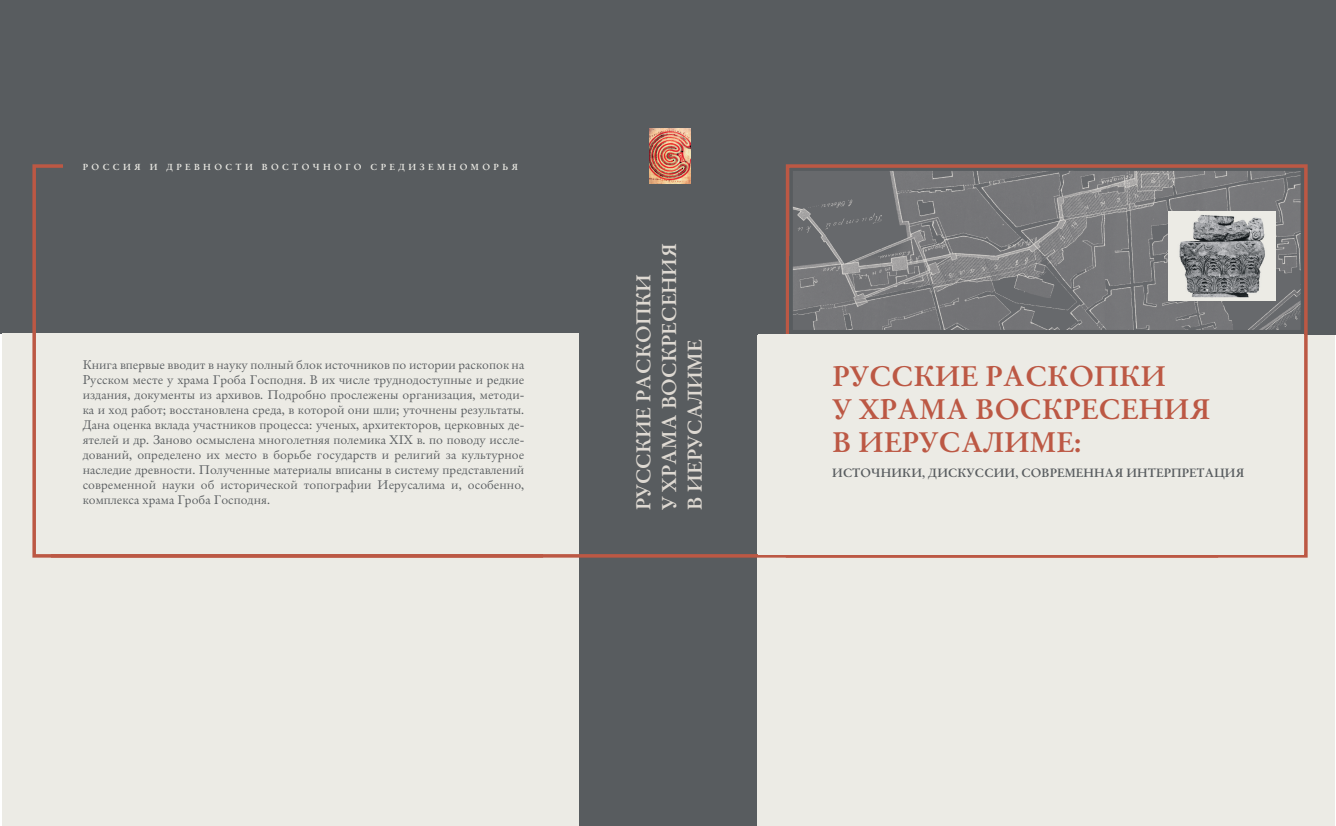
<style>
.page{position:relative;width:1336px;height:826px;background:#fff}
.page>*{position:absolute;margin:0;border:0;box-sizing:border-box;transform-origin:0 0}
.t1{font:700 28.25px/33.1px "Original Garamond BT";letter-spacing:.01em;color:#bc5844}
.t2{font:700 20px/25.8px "Original Garamond BT";letter-spacing:.01em;color:#ded9d2}
.t3{font:12.5px/15px "Original Garamond BT";color:#585c5f;text-align:justify}
.t4{font:700 12px "Original Garamond BT";letter-spacing:.01em;color:#585c5f}
.t5{font:700 8.75px "Original Garamond BT";letter-spacing:.39em;color:#ecebe5}
</style>
<div class="page">
<div style="left:0;top:0;width:616px;height:334px;background:#585c5f"></div>
<div style="left:3px;top:334px;width:1332px;height:492px;background:#ecebe5"></div>
<svg style="left:31px;top:164px;width:519px;height:394px"></svg>
<div style="left:63px;top:152px;width:461px;height:38px;background:#585c5f"></div>
<div style="left:83px;top:163px;width:452px;height:27px;background:#585c5f"></div>
<div style="left:580px;top:0;width:177px;height:826px;background:#585c5f"></div>
<div style="left:525px;top:154px;width:36px;height:178px;background:#585c5f"></div>
<div style="left:685px;top:0;width:651px;height:334px;background:#585c5f"></div>
<hr style="left:51px;top:554px;width:1167px;height:3px;background:#bc5844">
<div style="left:786px;top:164px;width:521px;height:393px;border:4px solid #bc5844"></div>
<div style="left:789px;top:257px;width:515px;height:77px;background:#585c5f"></div>
<div style="left:758px;top:334px;width:546px;height:220px;background:#ecebe5"></div>
<img style="left:649px;top:129px;width:42px;height:54px">
<img style="left:793px;top:171px;width:507px;height:159px">
<img style="left:1169px;top:212px;width:107px;height:89px">
<p class="t5" style="left:83px;top:161px;width:437px">РОССИЯ И ДРЕВНОСТИ ВОСТОЧНОГО СРЕДИЗЕМНОМОРЬЯ</p>
<h2 class="t2" style="left:630px;top:510px;width:269px;rotate:-90deg">РУССКИЕ РАСКОПКИ<br>У ХРАМА ВОСКРЕСЕНИЯ<br>В ИЕРУСАЛИМЕ</h2>
<p class="t3" style="left:83px;top:357px;width:443px">Книга впервые вводит в науку полный блок источников по истории раскопок на Русском месте у храма Гроба Господня. В их числе труднодоступные и редкие издания, документы из архивов. Подробно прослежены организация, методи&shy;ка и ход работ; восстановлена среда, в которой они шли; уточнены результаты.<br>Дана оценка вклада участников процесса: ученых, архитекторов, церковных де&shy;ятелей и др. Заново осмыслена многолетняя полемика XIX в. по поводу иссле&shy;дований, определено их место в борьбе государств и религий за культурное наследие древности. Полученные материалы вписаны в систему представлений современной науки об исторической топографии Иерусалима и, особенно, комплекса храма Гроба Господня.</p>
<h1 class="t1" style="left:832px;top:358px;width:379px">РУССКИЕ РАСКОПКИ<br>У ХРАМА ВОСКРЕСЕНИЯ<br>В ИЕРУСАЛИМЕ:</h1>
<p class="t4" style="left:832px;top:465px;width:414px">ИСТОЧНИКИ, ДИСКУССИИ, СОВРЕМЕННАЯ ИНТЕРПРЕТАЦИЯ</p>
</div>
